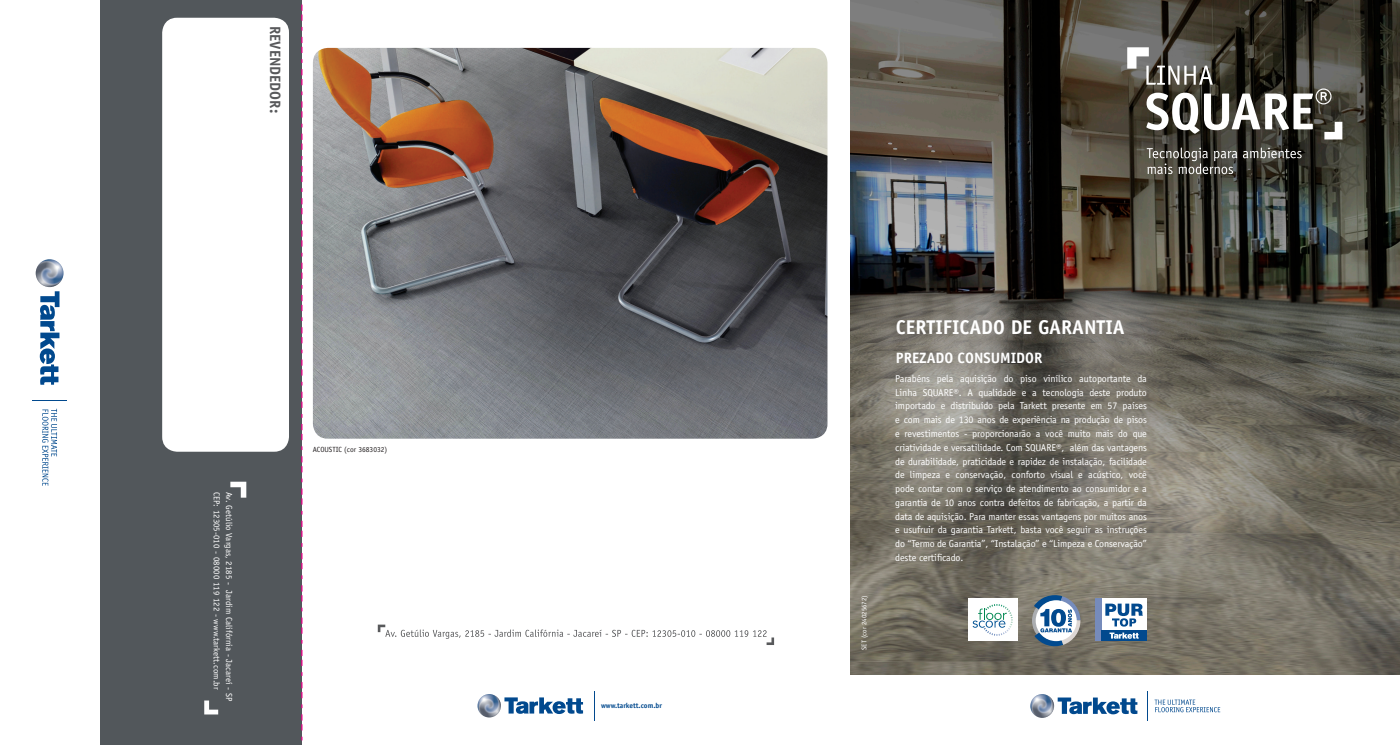
<style>
.page{position:relative;width:1400px;height:745px;background:#fff}
.page>*{position:absolute;margin:0;border:0;box-sizing:border-box;transform-origin:0 0}
.t1{font:700 20px "Officina Sans Std";color:#fff}
.t2{font:700 15px "Officina Sans Std";color:#fff}
.t3{font:700 15px "Officina Sans Std";color:#58595b}
.t4{font:10px/13.8px "Officina Sans Std";letter-spacing:-.01em;color:#fff;text-align:justify}
.t5{font:8.75px "Officina Sans Std";letter-spacing:.005em;color:#fff}
.t6{font:7.5px "Officina Sans Std";color:#231f20}
.t7{font:700 7.25px "Officina Sans Std";color:#01498e}
.t8{font:6.88px "Officina Sans Std";color:#fff}
</style>
<div class="page">
<img style="left:850px;top:0;width:550px;height:673px">
<div style="left:0;top:0;width:301px;height:744px;background:#52575b"></div>
<div style="left:162px;top:18px;width:127px;height:433px;background:#fff;border-radius:15px"></div>
<div style="left:0;top:0;width:99px;height:744px;background:#fff"></div>
<img style="left:313px;top:48px;width:514px;height:390px">
<div style="left:1101px;top:598px;width:46px;height:42px;background:#fff"></div>
<div style="left:1095px;top:598px;width:6px;height:42px;background:#768bbb"></div>
<svg style="left:1101px;top:630px;width:46px;height:10px"></svg>
<svg style="left:1109px;top:632px;width:29px;height:6px"></svg>
<svg style="left:1105px;top:603px;width:38px;height:23px"></svg>
<svg style="left:40px;top:291px;width:19px;height:93px"></svg>
<svg style="left:42px;top:408px;width:15px;height:77px"></svg>
<img style="left:36px;top:259px;width:28px;height:28px;border-radius:14px">
<hr style="left:32px;top:399px;width:35px;height:1px;background:#01498e">
<svg style="left:1057px;top:697px;width:80px;height:17px"></svg>
<svg style="left:1154px;top:699px;width:66px;height:12px"></svg>
<img style="left:1030px;top:693px;width:24px;height:24px;border-radius:12px">
<hr style="left:1147px;top:690px;width:1px;height:30px;background:#01498e">
<svg style="left:504px;top:697px;width:79px;height:16px"></svg>
<img style="left:477px;top:693px;width:24px;height:24px;border-radius:12px">
<hr style="left:594px;top:690px;width:1px;height:30px;background:#01498e">
<svg style="left:230px;top:481px;width:16px;height:16px"></svg>
<svg style="left:204px;top:700px;width:14px;height:14px"></svg>
<svg style="left:378px;top:624px;width:396px;height:20px"></svg>
<svg style="left:1032px;top:592px;width:48px;height:56px"></svg>
<svg style="left:1146px;top:147px;width:155px;height:27px;background:#54524c"></svg>
<svg style="left:1127px;top:47px;width:215px;height:92px"></svg>
<div style="left:968px;top:598px;width:49px;height:42px;background:#fff"></div>
<svg style="left:972px;top:604px;width:41px;height:32px"></svg>
<svg style="left:301px;top:0;width:1px;height:744px"></svg>
<p class="t3" style="left:285px;top:26px;width:89px;rotate:90deg">REVENDEDOR:</p>
<p class="t5" style="left:222px;top:491px;width:199px;rotate:90deg">CEP: 12305-010 - 08000 119 122 - www.tarkett.com.br</p>
<p class="t5" style="left:234px;top:491px;width:211px;rotate:90deg">Av. Getúlio Vargas, 2185 - Jardim Califórnia - Jacareí - SP</p>
<p class="t6" style="left:313px;top:444px;width:76px">ACOUSTIC (cor 3683032)</p>
<p class="t7" style="left:601px;top:700px;width:62px">www.tarkett.com.br</p>
<p class="t8" style="left:860px;top:649px;width:56px;rotate:-90deg">SET (cor 24025672)</p>
<p class="t1" style="left:896px;top:314px;width:230px">CERTIFICADO DE GARANTIA</p>
<p class="t2" style="left:896px;top:349px;width:148px">PREZADO CONSUMIDOR</p>
<p class="t4" style="left:895px;top:371px;width:253px">Parabéns pela aquisição do piso vinílico autoportante da Linha SQUARE®. A qualidade e a tecnologia deste produto importado e distribuído pela Tarkett presente em 57 países e com mais de 130 anos de experiência na produção de pisos e revestimentos - proporcionarão a você muito mais do que criatividade e versatilidade. Com SQUARE®, além das vantagens de durabilidade, praticidade e rapidez de instalação, facilidade de limpeza e conservação, conforto visual e acústico, você pode contar com o serviço de atendimento ao consumidor e a garantia de 10 anos contra defeitos de fabricação, a partir da data de aquisição. Para manter essas vantagens por muitos anos e usufruir da garantia Tarkett, basta você seguir as instruções do “Termo de Garantia”, “Instalação” e “Limpeza e Conservação” deste certificado.</p>
</div>
